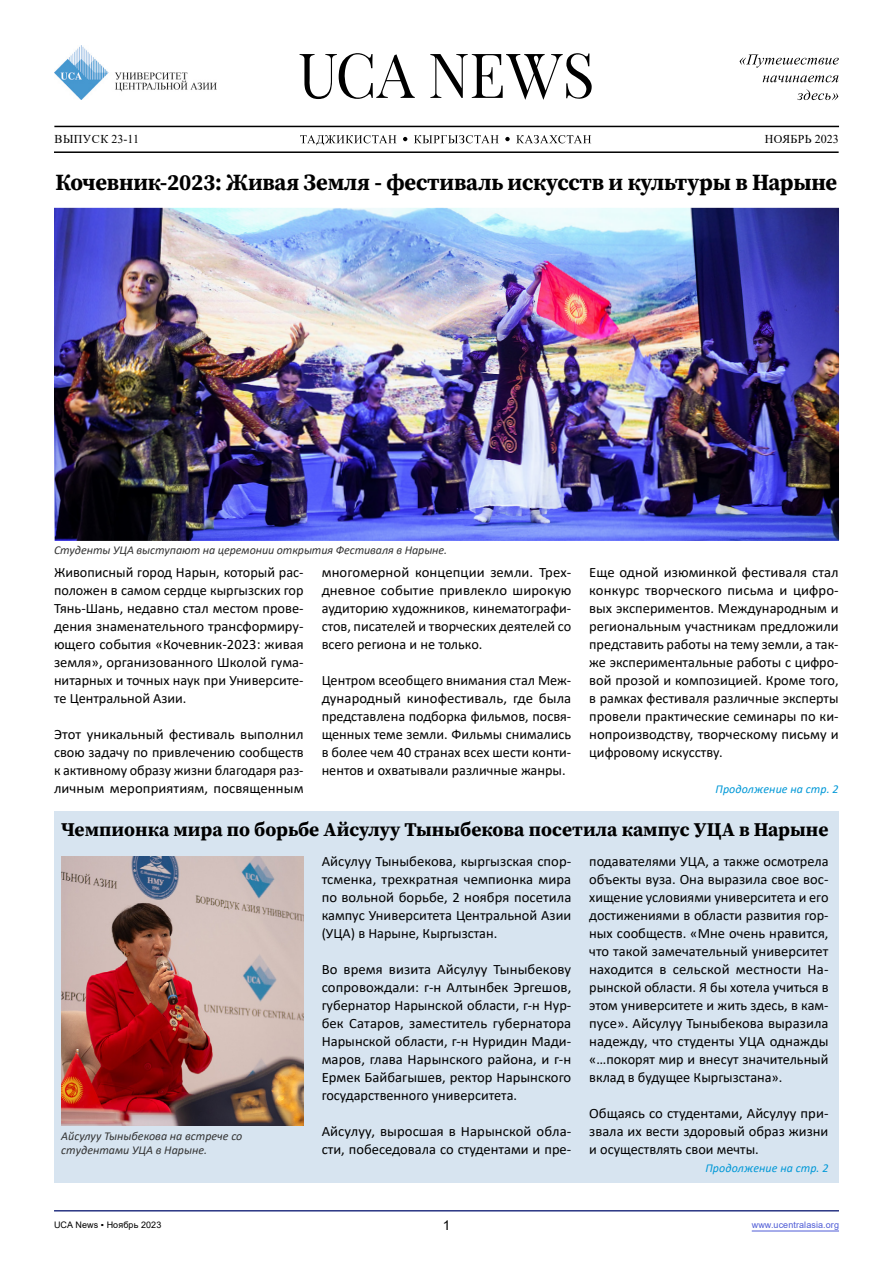
<style>
.page{position:relative;width:893px;height:1263px;background:#fff}
.page>*{position:absolute;margin:0;border:0;box-sizing:border-box;transform-origin:0 0}
.t1{font:23.1px "Source Serif Variable";letter-spacing:-.01em;color:#000}
.t2{font:19.5px "Source Serif Variable";letter-spacing:-.005em;color:#000}
.t3{font:14.25px/18px "Calibri";color:#000;text-align:justify}
.t4{font:13.5px "Arial";color:#000}
.t5{font:italic 12px/14.4px "Calibri";letter-spacing:-.005em;color:#333}
.t6{font:italic 12px "Calibri";letter-spacing:.005em;color:#0098d7}
.t7{font:12px "Times New Roman";letter-spacing:.035em;color:#000}
.t8{font:9px "Arial";letter-spacing:.01em;color:#4f5cd6}
.t9{font:9px "Arial";letter-spacing:.01em;color:#000}
</style>
<div class="page">
<div style="left:54px;top:811px;width:785px;height:371px;background:#d7e4f0"></div>
<hr style="left:752px;top:1230px;width:87px;height:1px;background:#4f5cd6">
<hr style="left:54px;top:1210px;width:785px;height:1px;background:#283583">
<img style="left:54px;top:208px;width:785px;height:333px">
<img style="left:61px;top:856px;width:243px;height:270px">
<hr style="left:54px;top:151px;width:785px;height:2px;background:#000">
<svg style="left:300px;top:135px;width:96px;height:10px"></svg>
<svg style="left:300px;top:53px;width:292px;height:47px"></svg>
<img style="left:54px;top:46px;width:163px;height:54px">
<hr style="left:54px;top:126px;width:785px;height:1px;background:#000">
<svg style="left:403px;top:137px;width:4px;height:4px"></svg>
<svg style="left:505px;top:137px;width:5px;height:4px"></svg>
<svg style="left:414px;top:135px;width:85px;height:8px"></svg>
<svg style="left:516px;top:135px;width:75px;height:8px"></svg>
<svg style="left:797px;top:89px;width:41px;height:11px"></svg>
<svg style="left:763px;top:76px;width:75px;height:6px"></svg>
<svg style="left:739px;top:54px;width:100px;height:14px"></svg>
<p class="t7" style="left:55px;top:131px;width:86px">ВЫПУСК 23-11</p>
<p class="t7" style="left:765px;top:131px;width:76px">НОЯБРЬ 2023</p>
<h1 class="t1" style="left:56px;top:167px;width:783px">Кочевник-2023: Живая Земля - фестиваль искусств и культуры в Нарыне</h1>
<p class="t5" style="left:54px;top:542px;width:395px">Студенты УЦА выступают на церемонии открытия Фестиваля в Нарыне.</p>
<p class="t3" style="left:54px;top:563px;width:251px">Живописный город Нарын, который рас&shy;положен в самом сердце кыргызских гор Тянь-Шань, недавно стал местом прове&shy;дения знаменательного трансформиру&shy;ющего события «Кочевник-2023: живая земля», организованного Школой гума&shy;нитарных и точных наук при Университе&shy;те Центральной Азии.</p>
<p class="t3" style="left:54px;top:725px;width:251px">Этот уникальный фестиваль выполнил свою задачу по привлечению сообществ к активному образу жизни благодаря раз&shy;личным мероприятиям, посвященным</p>
<p class="t3" style="left:322px;top:563px;width:251px">многомерной концепции земли. Трех&shy;дневное событие привлекло широкую аудиторию художников, кинематографи&shy;стов, писателей и творческих деятелей со всего региона и не только.</p>
<p class="t3" style="left:322px;top:671px;width:251px">Центром всеобщего внимания стал Меж&shy;дународный кинофестиваль, где была представлена подборка фильмов, посвя&shy;щенных теме земли. Фильмы снимались в более чем 40 странах всех шести конти&shy;нентов и охватывали различные жанры.</p>
<p class="t3" style="left:589px;top:563px;width:251px">Еще одной изюминкой фестиваля стал конкурс творческого письма и цифро&shy;вых экспериментов. Международным и региональным участникам предложили представить работы на тему земли, а так&shy;же экспериментальные работы с цифро&shy;вой прозой и композицией. Кроме того, в рамках фестиваля различные эксперты провели практические семинары по ки&shy;нопроизводству, творческому письму и цифровому искусству.</p>
<p class="t6" style="left:716px;top:781px;width:125px">Продолжение на стр. 2</p>
<h2 class="t2" style="left:61px;top:816px;width:769px">Чемпионка мира по борьбе Айсулуу Тыныбекова посетила кампус УЦА в Нарыне</h2>
<p class="t5" style="left:61px;top:1128px;width:183px">Айсулуу Тыныбекова на встрече со студентами УЦА в Нарыне.</p>
<p class="t3" style="left:322px;top:851px;width:251px">Айсулуу Тыныбекова, кыргызская спор&shy;тсменка, трехкратная чемпионка мира по вольной борьбе, 2 ноября посетила кампус Университета Центральной Азии (УЦА) в Нарыне, Кыргызстан.</p>
<p class="t3" style="left:322px;top:960px;width:251px">Во время визита Айсулуу Тыныбекову сопровождали: г-н Алтынбек Эргешов, губернатор Нарынской области, г-н Нур&shy;бек Сатаров, заместитель губернатора Нарынской области, г-н Нуридин Мади&shy;маров, глава Нарынского района, и г-н Ермек Байбагышев, ректор Нарынского государственного университета.</p>
<p class="t3" style="left:322px;top:1122px;width:251px">Айсулуу, выросшая в Нарынской обла&shy;сти, побеседовала со студентами и пре-</p>
<p class="t3" style="left:589px;top:851px;width:241px">подавателями УЦА, а также осмотрела объекты вуза. Она выразила свое вос&shy;хищение условиями университета и его достижениями в области развития гор&shy;ных сообществ. «Мне очень нравится, что такой замечательный университет находится в сельской местности На&shy;рынской области. Я бы хотела учиться в этом университете и жить здесь, в кам&shy;пусе». Айсулуу Тыныбекова выразила надежду, что студенты УЦА однажды «…покорят мир и внесут значительный вклад в будущее Кыргызстана».</p>
<p class="t3" style="left:589px;top:1104px;width:241px">Общаясь со студентами, Айсулуу при&shy;звала их вести здоровый образ жизни и осуществлять свои мечты.</p>
<p class="t6" style="left:705px;top:1160px;width:125px">Продолжение на стр. 2</p>
<p class="t9" style="left:54px;top:1218px;width:109px">UCA News ▪ Ноябрь 2023</p>
<p class="t4" style="left:443px;top:1215px;width:9px">1</p>
<p class="t8" style="left:752px;top:1218px;width:89px">www.ucentralasia.org</p>
</div>
